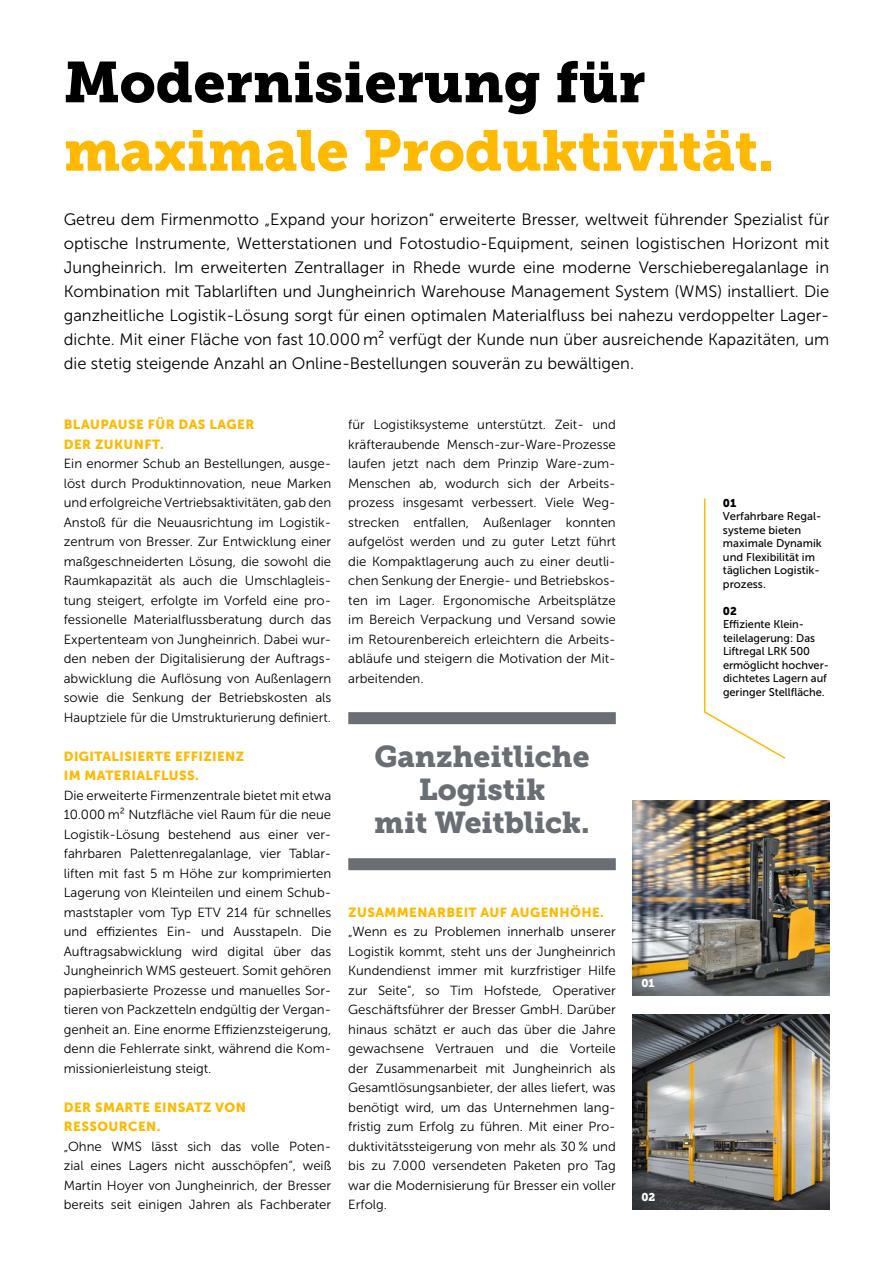
<style>
.page{position:relative;width:893px;height:1263px;background:#fff}
.page>*{position:absolute;margin:0;border:0;box-sizing:border-box;transform-origin:0 0}
.t1{font:57px "Museo JH Slab 900";color:#ffb900}
.t2{font:57px "Museo JH Slab 900";color:#000}
.t3{font:30px/33px "Museo JH Slab 900";color:#696e75;text-align:center}
.t4{font:16.5px/24px "Museo JH Sans 300";color:#000;text-align:justify}
.t5{font:13.2px/19.5px "Museo JH Sans 300";color:#000;text-align:justify}
.t6{font:13.2px/19.5px "Museo JH Sans 900";letter-spacing:.03em;color:#ffb900}
.t7{font:11.25px/13.5px "Museo JH Sans 500";color:#000}
.t8{font:11.25px "Museo JH Slab 900";color:#fff}
.t9{font:11.25px "Museo JH Sans 900";color:#000}
</style>
<div class="page">
<img style="left:633px;top:1015px;width:196px;height:195px">
<img style="left:633px;top:800px;width:196px;height:195px">
<svg style="left:704px;top:498px;width:82px;height:261px"></svg>
<div style="left:348px;top:712px;width:268px;height:12px;background:#696e75"></div>
<div style="left:348px;top:858px;width:268px;height:12px;background:#696e75"></div>
<h1 class="t2" style="left:64px;top:49px;width:583px">Modernisierung für</h1>
<h1 class="t1" style="left:64px;top:118px;width:712px">maximale Produktivität.</h1>
<p class="t4" style="left:64px;top:207px;width:767px">Getreu dem Firmenmotto „Expand your horizon“ erweiterte Bresser, weltweit führender Spezialist für optische Instrumente, Wetterstationen und Fotostudio-Equipment, seinen logistischen Horizont mit Jungheinrich. Im erweiterten Zentrallager in Rhede wurde eine moderne Verschieberegalanlage in Kombination mit Tablarliften und Jungheinrich Warehouse Management System (WMS) installiert. Die ganzheitliche Logistik-Lösung sorgt für einen optimalen Materialfluss bei nahezu verdoppelter Lager&shy;dichte. Mit einer Fläche von fast 10.000 m² verfügt der Kunde nun über ausreichende Kapazitäten, um die stetig steigende Anzahl an Online-Bestellungen souverän zu bewältigen.</p>
<p class="t6" style="left:64px;top:415px;width:192px">BLAUPAUSE FÜR DAS LAGER<br>DER ZUKUNFT.</p>
<p class="t5" style="left:64px;top:454px;width:269px">Ein enormer Schub an Bestellungen, ausge&shy;löst durch Produktinnovation, neue Marken und erfolgreiche Vertriebsaktivitäten, gab den Anstoß für die Neuausrichtung im Logistik&shy;zentrum von Bresser. Zur Entwicklung einer maßgeschneiderten Lösung, die sowohl die Raumkapazität als auch die Umschlagleis&shy;tung steigert, erfolgte im Vorfeld eine pro&shy;fessionelle Materialflussberatung durch das Expertenteam von Jungheinrich. Dabei wur&shy;den neben der Digitalisierung der Auftrags&shy;abwicklung die Auflösung von Außenlagern sowie die Senkung der Betriebskosten als Hauptziele für die Umstrukturierung definiert.</p>
<p class="t6" style="left:64px;top:746px;width:182px">DIGITALISIERTE EFFIZIENZ<br>IM MATERIALFLUSS.</p>
<p class="t5" style="left:64px;top:785px;width:269px;text-align:left">Die erweiterte Firmenzentrale bietet mit etwa 10.000 m² Nutzfläche viel Raum für die neue Logistik-Lösung bestehend aus einer ver&shy;fahrbaren Palettenregalanlage, vier Tablar&shy;liften mit fast 5 m Höhe zur komprimierten Lagerung von Kleinteilen und einem Schub&shy;maststapler vom Typ ETV 214 für schnelles und effizientes Ein- und Ausstapeln. Die Auftragsabwicklung wird digital über das Jungheinrich WMS gesteuert. Somit gehören papierbasierte Prozesse und manuelles Sor&shy;tieren von Packzetteln endgültig der Vergan&shy;genheit an. Eine enorme Effizienzsteigerung, denn die Fehlerrate sinkt, während die Kom&shy;missionierleistung steigt.</p>
<p class="t6" style="left:64px;top:1097px;width:184px">DER SMARTE EINSATZ VON<br>RESSOURCEN.</p>
<p class="t5" style="left:64px;top:1136px;width:269px">„Ohne WMS lässt sich das volle Poten&shy;zial eines Lagers nicht ausschöpfen“, weiß Martin Hoyer von Jungheinrich, der Bresser bereits seit einigen Jahren als Fachberater</p>
<p class="t5" style="left:348px;top:415px;width:269px">für Logistiksysteme unterstützt. Zeit- und kräfteraubende Mensch-zur-Ware-Prozesse laufen jetzt nach dem Prinzip Ware-zum-Menschen ab, wodurch sich der Arbeits&shy;prozess insgesamt verbessert. Viele Weg&shy;strecken entfallen, Außenlager konnten aufgelöst werden und zu guter Letzt führt die Kompaktlagerung auch zu einer deutli&shy;chen Senkung der Energie- und Betriebskos&shy;ten im Lager. Ergonomische Arbeitsplätze im Bereich Verpackung und Versand sowie im Retourenbereich erleichtern die Arbeits&shy;abläufe und steigern die Motivation der Mit&shy;arbeitenden.</p>
<h2 class="t3" style="left:374px;top:740px;width:217px">Ganzheitliche<br>Logistik<br>mit Weitblick.</h2>
<p class="t6" style="left:348px;top:902px;width:257px">ZUSAMMENARBEIT AUF AUGENHÖHE.</p>
<p class="t5" style="left:348px;top:922px;width:269px">„Wenn es zu Problemen innerhalb unserer Logistik kommt, steht uns der Jungheinrich Kundendienst immer mit kurzfristiger Hilfe zur Seite“, so Tim Hofstede, Operativer Geschäftsführer der Bresser GmbH. Darüber hinaus schätzt er auch das über die Jahre gewachsene Vertrauen und die Vorteile der Zusammenarbeit mit Jungheinrich als Gesamtlösungsanbieter, der alles liefert, was benötigt wird, um das Unternehmen lang&shy;fristig zum Erfolg zu führen. Mit einer Pro&shy;duktivitätssteigerung von mehr als 30 % und bis zu 7.000 versendeten Paketen pro Tag war die Modernisierung für Bresser ein voller Erfolg.</p>
<p class="t8" style="left:641px;top:976px;width:15px">01</p>
<p class="t8" style="left:641px;top:1191px;width:15px">02</p>
<p class="t9" style="left:723px;top:496px;width:15px">01</p>
<p class="t7" style="left:723px;top:510px;width:100px">Verfahrbare Regal&shy;systeme bieten maximale Dynamik und Flexibilität im täglichen Logistik&shy;prozess.</p>
<p class="t9" style="left:723px;top:604px;width:15px">02</p>
<p class="t7" style="left:723px;top:618px;width:107px">Effiziente Klein&shy;teilelagerung: Das<br>Liftregal LRK 500 ermöglicht hochver&shy;dichtetes Lagern auf geringer Stellfläche.</p>
</div>
